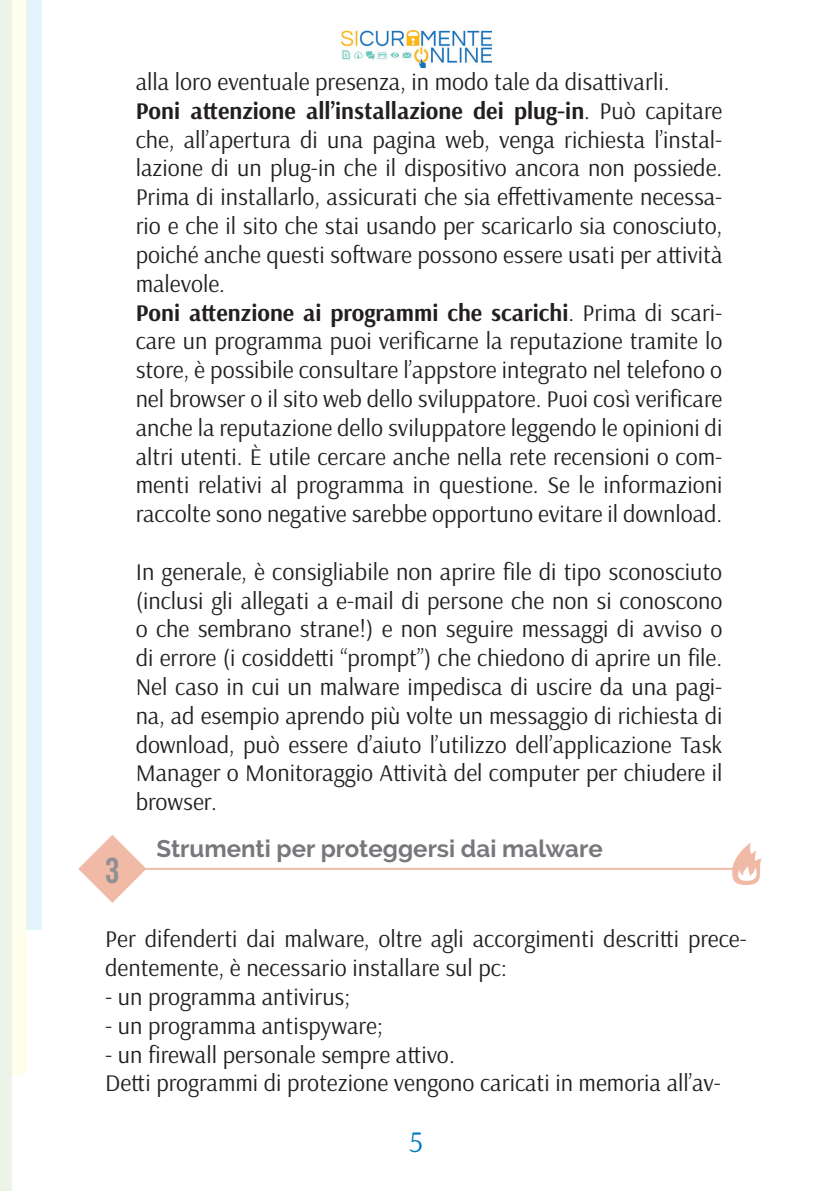
<style>
.page{position:relative;width:840px;height:1191px;background:#fff}
.page>*{position:absolute;margin:0;border:0;box-sizing:border-box;transform-origin:0 0}
.t1{font:36px "Bebas Neue";color:#8f9194}
.t2{font:30px "Arsenal";color:#0079c2}
.t3{font:24px/28.8px "Arsenal";color:#231f20;text-align:justify}
.t4{font:700 24px "Raleway";color:#76787b}
.s1{font-weight:700}
</style>
<div class="page">
<img style="left:341px;top:31px;width:149px;height:36px">
<div style="left:26px;top:0;width:15px;height:929px;background:#e3f4fc"></div>
<div style="left:11px;top:0;width:15px;height:1075px;background:#fffdeb"></div>
<div style="left:0;top:0;width:11px;height:1191px;background:#ecf4e9"></div>
<svg style="left:730px;top:842px;width:32px;height:43px"></svg>
<svg style="left:78px;top:835px;width:68px;height:68px"></svg>
<hr style="left:145px;top:868px;width:588px;height:2px;background:#f0baa6">
<p class="t1" style="left:105px;top:851px;width:16px">3</p>
<p class="t3" style="left:136px;top:68px;width:535px">alla loro eventuale presenza, in modo tale da disattivarli.</p>
<p class="t3" style="left:136px;top:97px;width:588px"><span class="s1">Poni attenzione all’installazione dei plug-in</span>. Può capitare che, all’apertura di una pagina web, venga richiesta l’instal&shy;lazione di un plug-in che il dispositivo ancora non possiede.<br>Prima di installarlo, assicurati che sia effettivamente necessa&shy;rio e che il sito che stai usando per scaricarlo sia conosciuto, poiché anche questi software possono essere usati per attività malevole.</p>
<p class="t3" style="left:136px;top:298px;width:588px"><span class="s1">Poni attenzione ai programmi che scarichi</span>. Prima di scari&shy;care un programma puoi verificarne la reputazione tramite lo store, è possibile consultare l’appstore integrato nel telefono o nel browser o il sito web dello sviluppatore. Puoi così verificare anche la reputazione dello sviluppatore leggendo le opinioni di altri utenti. È utile cercare anche nella rete recensioni o com&shy;menti relativi al programma in questione. Se le informazioni raccolte sono negative sarebbe opportuno evitare il download.</p>
<p class="t3" style="left:136px;top:557px;width:588px">In generale, è consigliabile non aprire file di tipo sconosciuto (inclusi gli allegati a e-mail di persone che non si conoscono o che sembrano strane!) e non seguire messaggi di avviso o di errore (i cosiddetti “prompt”) che chiedono di aprire un file.<br>Nel caso in cui un malware impedisca di uscire da una pagi&shy;na, ad esempio aprendo più volte un messaggio di richiesta di download, può essere d’aiuto l’utilizzo dell’applicazione Task Manager o Monitoraggio Attività del computer per chiudere il browser.</p>
<p class="t4" style="left:156px;top:835px;width:447px">Strumenti per proteggersi dai malware</p>
<p class="t3" style="left:105px;top:925px;width:643px">Per difenderti dai malware, oltre agli accorgimenti descritti prece&shy;dentemente, è necessario installare sul pc:</p>
<p class="t3" style="left:105px;top:982px;width:246px">- un programma antivirus;</p>
<p class="t3" style="left:105px;top:1011px;width:279px">- un programma antispyware;</p>
<p class="t3" style="left:105px;top:1040px;width:351px">- un firewall personale sempre attivo.</p>
<p class="t3" style="left:105px;top:1069px;width:617px">Detti programmi di protezione vengono caricati in memoria all’av-</p>
<p class="t2" style="left:409px;top:1123px;width:15px">5</p>
</div>
